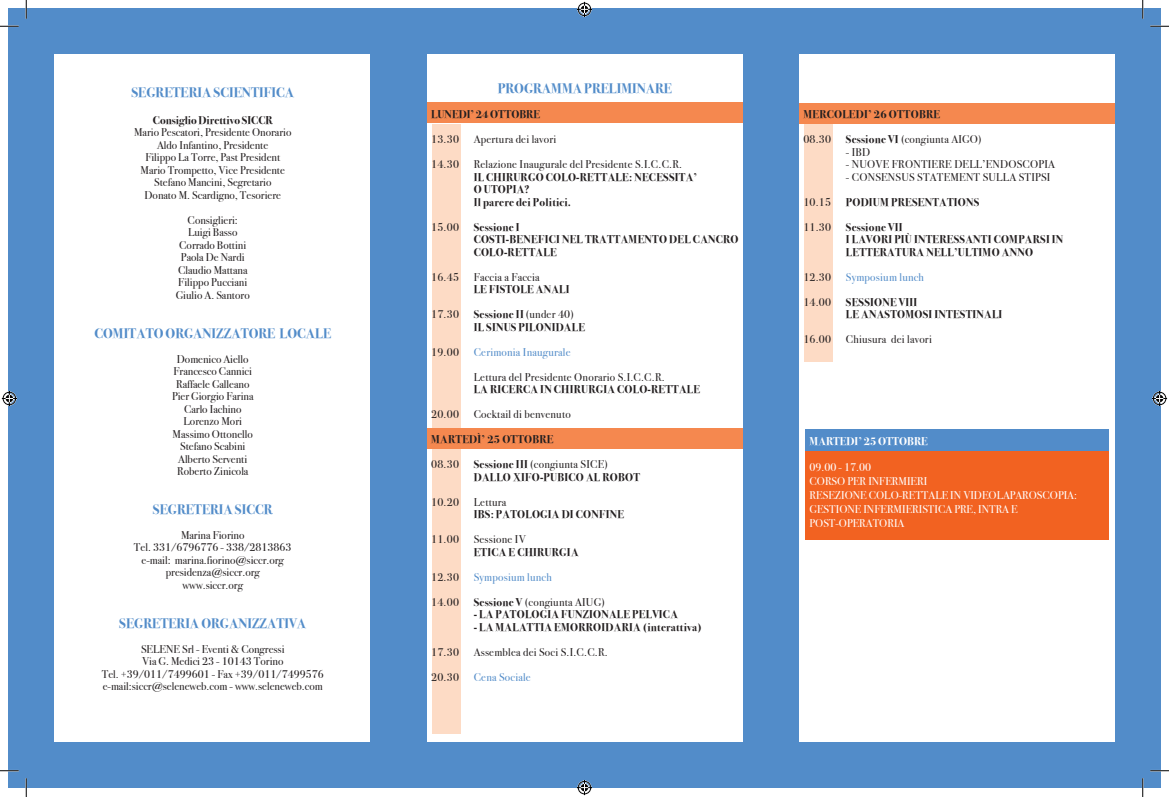
<style>
.page{position:relative;width:1169px;height:797px;background:#fff}
.page>*{position:absolute;margin:0;border:0;box-sizing:border-box;transform-origin:0 0}
.t1{font:13.75px "Bodoni Svty Two ITCTT Bold";color:#528cc9}
.t2{font:11.25px/12.5px "Bodoni Svty Two ITCTT Book";color:#231f20;text-align:center}
.t3{font:11.25px/12.5px "Bodoni Svty Two ITCTT Bold";letter-spacing:.02em;color:#231f20}
.t4{font:11.25px "Bodoni Svty Two ITCTT Book";letter-spacing:.02em;color:#231f20}
.t5{font:11.25px/13.8px "Bodoni Svty Two ITCTT Book";color:#fff}
.t6{font:11.25px "Bodoni Svty Two ITCTT Book";letter-spacing:.02em;color:#528cc9}
.t7{font:11.25px "Bodoni Svty Two ITCTT Bold";color:#231f20}
.t8{font:11.25px "Bodoni Svty Two ITCTT Bold";color:#fff}
.s1{font-family:"Bodoni Svty Two ITCTT Book"}
.s2{font-family:"Bodoni Svty Two ITCTT Bold"}
</style>
<div class="page">
<div style="left:381px;top:9px;width:389px;height:779px;background:#528cc9"></div>
<div style="left:427px;top:55px;width:315px;height:687px;background:#fff"></div>
<div style="left:753px;top:9px;width:407px;height:779px;background:#528cc9"></div>
<div style="left:799px;top:55px;width:315px;height:687px;background:#fff"></div>
<div style="left:9px;top:9px;width:389px;height:779px;background:#528cc9"></div>
<div style="left:55px;top:55px;width:315px;height:687px;background:#fff"></div>
<div style="left:432px;top:124px;width:28px;height:609px;background:#fddbc5"></div>
<div style="left:427px;top:102px;width:315px;height:21px;background:#f5884f"></div>
<div style="left:427px;top:428px;width:315px;height:21px;background:#f5884f"></div>
<div style="left:804px;top:107px;width:28px;height:255px;background:#fddbc5"></div>
<div style="left:799px;top:103px;width:315px;height:21px;background:#f5884f"></div>
<div style="left:805px;top:429px;width:303px;height:110px;background:#f26221"></div>
<div style="left:805px;top:429px;width:303px;height:22px;background:#528cc9"></div>
<svg style="left:0;top:25px;width:19px;height:2px"></svg>
<svg style="left:1150px;top:25px;width:19px;height:2px"></svg>
<svg style="left:0;top:770px;width:19px;height:1px"></svg>
<svg style="left:1150px;top:770px;width:19px;height:1px"></svg>
<svg style="left:25px;top:0;width:2px;height:19px"></svg>
<svg style="left:25px;top:778px;width:2px;height:19px"></svg>
<svg style="left:1142px;top:0;width:1px;height:19px"></svg>
<svg style="left:1142px;top:778px;width:1px;height:19px"></svg>
<svg style="left:575px;top:1px;width:18px;height:16px"></svg>
<svg style="left:577px;top:780px;width:15px;height:16px"></svg>
<svg style="left:1px;top:389px;width:16px;height:18px"></svg>
<svg style="left:1152px;top:389px;width:16px;height:18px"></svg>
<p class="t1" style="left:131px;top:85px;width:164px">SEGRETERIA SCIENTIFICA</p>
<p class="t7" style="left:153px;top:113px;width:121px">Consiglio Direttivo SICCR</p>
<p class="t2" style="left:134px;top:126px;width:159px">Mario Pescatori, Presidente Onorario<br>Aldo Infantino, Presidente<br>Filippo La Torre, Past President<br>Mario Trompetto, Vice Presidente<br>Stefano Mancini, Segretario<br>Donato M. Scardigno, Tesoriere</p>
<p class="t2" style="left:176px;top:214px;width:75px">Consiglieri:<br>Luigi Basso<br>Corrado Bottini<br>Paola De Nardi<br>Claudio Mattana<br>Filippo Pucciani<br>Giulio A. Santoro</p>
<p class="t1" style="left:94px;top:325px;width:238px">COMITATO ORGANIZZATORE LOCALE</p>
<p class="t2" style="left:172px;top:352px;width:83px">Domenico Aiello<br>Francesco Cannici<br>Raffaele Galleano<br>Pier Giorgio Farina<br>Carlo Iachino<br>Lorenzo Mori<br>Massimo Ottonello<br>Stefano Scabini<br>Alberto Serventi<br>Roberto Zinicola</p>
<p class="t1" style="left:153px;top:501px;width:121px">SEGRETERIA SICCR</p>
<p class="t2" style="left:134px;top:529px;width:159px">Marina Fiorino<br>Tel. 331/6796776 - 338/2813863 e-mail: marina.fiorino@siccr.org presidenza@siccr.org<br>www.siccr.org</p>
<p class="t1" style="left:119px;top:615px;width:189px">SEGRETERIA ORGANIZZATIVA</p>
<p class="t2" style="left:102px;top:642px;width:224px">SELENE Srl - Eventi &amp; Congressi<br>Via G. Medici 23 - 10143 Torino<br>Tel. +39/011/7499601 - Fax +39/011/7499576 e-mail:siccr@seleneweb.com - www.seleneweb.com</p>
<p class="t1" style="left:498px;top:80px;width:176px">PROGRAMMA PRELIMINARE</p>
<p class="t7" style="left:431px;top:108px;width:110px">LUNEDI’ 24 OTTOBRE</p>
<p class="t2" style="left:431px;top:133px;width:29px">13.30</p>
<p class="t4" style="left:474px;top:132px;width:84px">Apertura dei lavori</p>
<p class="t2" style="left:431px;top:158px;width:29px">14.30</p>
<p class="t4" style="left:474px;top:157px;width:210px">Relazione Inaugurale del Presidente S.I.C.C.R.</p>
<p class="t3" style="left:474px;top:171px;width:225px">IL CHIRURGO COLO-RETTALE: NECESSITA’<br>O UTOPIA?<br>Il parere dei Politici.</p>
<p class="t2" style="left:431px;top:220px;width:29px">15.00</p>
<p class="t3" style="left:474px;top:221px;width:266px">Sessione I<br>COSTI-BENEFICI NEL TRATTAMENTO DEL CANCRO<br>COLO-RETTALE</p>
<p class="t2" style="left:431px;top:270px;width:29px">16.45</p>
<p class="t4" style="left:474px;top:270px;width:67px">Faccia a Faccia</p>
<p class="t3" style="left:474px;top:283px;width:97px">LE FISTOLE ANALI</p>
<p class="t2" style="left:431px;top:308px;width:29px">17.30</p>
<p class="t3" style="left:474px;top:308px;width:113px">Sessione II <span class="s1">(under 40)<br></span>IL SINUS PILONIDALE</p>
<p class="t2" style="left:431px;top:345px;width:29px">19.00</p>
<p class="t6" style="left:474px;top:345px;width:98px">Cerimonia Inaugurale</p>
<p class="t4" style="left:474px;top:370px;width:193px">Lettura del Presidente Onorario S.I.C.C.R.</p>
<p class="t3" style="left:474px;top:383px;width:228px">LA RICERCA IN CHIRURGIA COLO-RETTALE</p>
<p class="t2" style="left:431px;top:408px;width:29px">20.00</p>
<p class="t4" style="left:474px;top:407px;width:99px">Cocktail di benvenuto</p>
<p class="t3" style="left:431px;top:433px;width:124px">MARTEDÌ’ 25 OTTOBRE</p>
<p class="t2" style="left:431px;top:458px;width:29px">08.30</p>
<p class="t4" style="left:474px;top:457px;width:136px"><span class="s2">Sessione III</span> (congiunta SICE)</p>
<p class="t3" style="left:474px;top:471px;width:168px">DALLO XIFO-PUBICO AL ROBOT</p>
<p class="t2" style="left:431px;top:495px;width:29px">10.20</p>
<p class="t4" style="left:474px;top:495px;width:34px">Lettura</p>
<p class="t3" style="left:474px;top:508px;width:152px">IBS: PATOLOGIA DI CONFINE</p>
<p class="t2" style="left:431px;top:533px;width:29px">11.00</p>
<p class="t4" style="left:474px;top:532px;width:54px">Sessione IV</p>
<p class="t3" style="left:474px;top:546px;width:106px">ETICA E CHIRURGIA</p>
<p class="t2" style="left:431px;top:570px;width:29px">12.30</p>
<p class="t6" style="left:474px;top:570px;width:80px">Symposium lunch</p>
<p class="t2" style="left:431px;top:595px;width:29px">14.00</p>
<p class="t4" style="left:474px;top:595px;width:133px"><span class="s2">Sessione V</span> (congiunta AIUG)</p>
<p class="t3" style="left:474px;top:608px;width:206px">- LA PATOLOGIA FUNZIONALE PELVICA</p>
<p class="t3" style="left:474px;top:621px;width:229px">- LA MALATTIA EMORROIDARIA (interattiva)</p>
<p class="t2" style="left:431px;top:645px;width:29px">17.30</p>
<p class="t4" style="left:474px;top:645px;width:136px">Assemblea dei Soci S.I.C.C.R.</p>
<p class="t2" style="left:431px;top:670px;width:29px">20.30</p>
<p class="t6" style="left:474px;top:670px;width:59px">Cena Sociale</p>
<p class="t3" style="left:803px;top:108px;width:138px">MERCOLEDI’ 26 OTTOBRE</p>
<p class="t2" style="left:803px;top:133px;width:29px">08.30</p>
<p class="t4" style="left:846px;top:133px;width:137px"><span class="s2">Sessione VI</span> (congiunta AIGO)</p>
<p class="t2" style="left:846px;top:146px;width:26px">- IBD</p>
<p class="t4" style="left:846px;top:158px;width:210px">- NUOVE FRONTIERE DELL’ENDOSCOPIA</p>
<p class="t4" style="left:846px;top:170px;width:206px">- CONSENSUS STATEMENT SULLA STIPSI</p>
<p class="t2" style="left:803px;top:196px;width:29px">10.15</p>
<p class="t3" style="left:846px;top:196px;width:135px">PODIUM PRESENTATIONS</p>
<p class="t2" style="left:803px;top:221px;width:29px">11.30</p>
<p class="t3" style="left:846px;top:221px;width:219px">Sessione VII<br>I LAVORI PIÙ INTERESSANTI COMPARSI IN<br>LETTERATURA NELL’ULTIMO ANNO</p>
<p class="t2" style="left:803px;top:271px;width:29px">12.30</p>
<p class="t6" style="left:846px;top:270px;width:80px">Symposium lunch</p>
<p class="t2" style="left:803px;top:296px;width:29px">14.00</p>
<p class="t3" style="left:846px;top:296px;width:158px">SESSIONE VIII<br>LE ANASTOMOSI INTESTINALI</p>
<p class="t2" style="left:803px;top:333px;width:29px">16.00</p>
<p class="t4" style="left:846px;top:333px;width:87px">Chiusura dei lavori</p>
<p class="t8" style="left:809px;top:435px;width:120px">MARTEDI’ 25 OTTOBRE</p>
<p class="t5" style="left:809px;top:461px;width:269px">09.00 - 17.00<br>CORSO PER INFERMIERI<br>RESEZIONE COLO-RETTALE IN VIDEOLAPAROSCOPIA:<br>GESTIONE INFERMIERISTICA PRE, INTRA E<br>POST-OPERATORIA</p>
</div>
